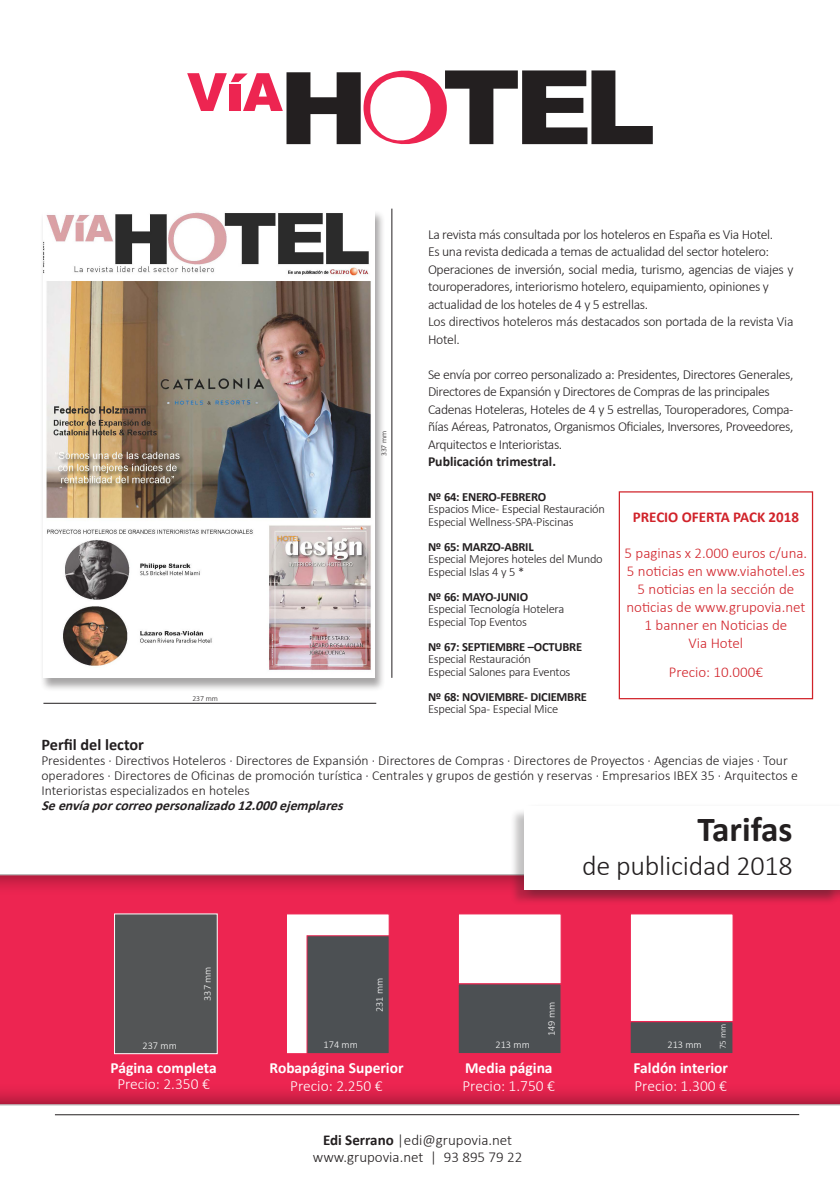
<style>
.page{position:relative;width:840px;height:1195px;background:#fff}
.page>*{position:absolute;margin:0;border:0;box-sizing:border-box;transform-origin:0 0}
.t1{font:700 35.12px "Calibri";color:#231f20}
.t2{font:300 28.12px "Calibri";letter-spacing:-.01em;color:#231f20}
.t3{font:700 16.25px "Calibri";color:#231f20}
.t4{font:700 15.5px "Calibri";color:#fff}
.t5{font:300 15.5px "Calibri";color:#fff}
.t6{font:300 15px "Calibri";color:#d1232a}
.t7{font:300 15px "Calibri";color:#231f20}
.t8{font:700 15px "Calibri";color:#d1232a}
.t9{font:300 13.75px/17.5px "Calibri";letter-spacing:-.025em;color:#231f20}
.t10{font:300 13.75px/15px "Calibri";color:#231f20}
.t11{font:italic 700 13.75px "Calibri";color:#231f20}
.t12{font:700 13.75px "Calibri";color:#231f20}
.t13{font:300 12.5px "Calibri";letter-spacing:-.02em;color:#231f20}
.t14{font:700 12.5px "Calibri";letter-spacing:-.02em;color:#231f20}
.t15{font:300 10.25px "Calibri";color:#fff}
.t16{font:300 9px "Calibri";color:#fff}
.t17{font:300 7.75px "Calibri";color:#231f20}
.s1{font-weight:700}
</style>
<div class="page">
<div style="left:0;top:872px;width:840px;height:233px;background:#231f20;opacity:.71"></div>
<div style="left:509px;top:808px;width:329px;height:97px;background:#231f20;opacity:.27"></div>
<div style="left:522px;top:803px;width:318px;height:98px;background:#231f20;opacity:.28"></div>
<div style="left:525px;top:805px;width:315px;height:84px;background:#fff"></div>
<hr style="left:43px;top:703px;width:333px;height:1px;background:#231f20">
<hr style="left:392px;top:208px;width:1px;height:469px;background:#231f20">
<svg style="left:187px;top:70px;width:466px;height:75px"></svg>
<div style="left:114px;top:913px;width:103px;height:140px;background:#535556"></div>
<div style="left:286px;top:913px;width:103px;height:140px;background:#fff;border:1px solid #ed2551"></div>
<div style="left:307px;top:935px;width:82px;height:118px;background:#4c5053"></div>
<div style="left:458px;top:913px;width:103px;height:140px;background:#fff;border:1px solid #ed2551"></div>
<div style="left:457px;top:982px;width:105px;height:72px;background:#4c5053;border:1px solid #ed2551"></div>
<div style="left:630px;top:913px;width:103px;height:140px;background:#fff;border:1px solid #ed2551"></div>
<div style="left:629px;top:1020px;width:104px;height:34px;background:#4c5053;border:1px solid #ed2551"></div>
<div style="left:40px;top:209px;width:345px;height:482px;background:#231f20;opacity:.4"></div>
<img style="left:43px;top:209px;width:332px;height:467px">
<hr style="left:55px;top:1114px;width:744px;height:1px;background:#231f20">
<div style="left:619px;top:491px;width:194px;height:208px;border:1px solid #d1232a"></div>
<p class="t17" style="left:192px;top:693px;width:27px">237 mm</p>
<p class="t17" style="left:379px;top:456px;width:27px;rotate:-90deg">337 mm</p>
<p class="t9" style="left:428px;top:225px;width:347px">La revista más consultada por los hoteleros en España es Via Hotel.</p>
<p class="t9" style="left:428px;top:242px;width:343px">Es una revista dedicada a temas de actualidad del sector hotelero:</p>
<p class="t9" style="left:428px;top:260px;width:367px">Operaciones de inversión, social media, turismo, agencias de viajes y touroperadores, interiorismo hotelero, equipamiento, opiniones y</p>
<p class="t9" style="left:428px;top:295px;width:222px">actualidad de los hoteles de 4 y 5 estrellas.</p>
<p class="t9" style="left:428px;top:312px;width:367px">Los directivos hoteleros más destacados son portada de la revista Via<br>Hotel.</p>
<p class="t9" style="left:428px;top:365px;width:367px">Se envía por correo personalizado a: Presidentes, Directores Generales,<br>Directores de Expansión y Directores de Compras de las principales</p>
<p class="t9" style="left:428px;top:400px;width:367px;text-align:justify">Cadenas Hoteleras, Hoteles de 4 y 5 estrellas, Touroperadores, Compa&shy;ñías Aéreas, Patronatos, Organismos Oficiales, Inversores, Proveedores, Arquitectos e Interioristas.</p>
<p class="t12" style="left:428px;top:452px;width:129px">Publicación trimestral.</p>
<p class="t14" style="left:428px;top:487px;width:120px">Nº 64: ENERO-FEBRERO</p>
<p class="t13" style="left:428px;top:501px;width:178px">Espacios Mice- Especial Restauración</p>
<p class="t13" style="left:428px;top:513px;width:147px">Especial Wellness-SPA-Piscinas</p>
<p class="t14" style="left:428px;top:537px;width:107px">Nº 65: MARZO-ABRIL</p>
<p class="t13" style="left:428px;top:551px;width:176px">Especial Mejores hoteles del Mundo</p>
<p class="t13" style="left:428px;top:563px;width:98px">Especial Islas 4 y 5 *</p>
<p class="t14" style="left:428px;top:587px;width:102px">Nº 66: MAYO-JUNIO</p>
<p class="t13" style="left:428px;top:601px;width:138px">Especial Tecnología Hotelera</p>
<p class="t13" style="left:428px;top:613px;width:100px">Especial Top Eventos</p>
<p class="t14" style="left:428px;top:637px;width:156px">Nº 67: SEPTIEMBRE –OCTUBRE</p>
<p class="t13" style="left:428px;top:651px;width:105px">Especial Restauración</p>
<p class="t13" style="left:428px;top:663px;width:144px">Especial Salones para Eventos</p>
<p class="t14" style="left:428px;top:687px;width:160px">Nº 68: NOVIEMBRE- DICIEMBRE</p>
<p class="t13" style="left:428px;top:701px;width:132px">Especial Spa- Especial Mice</p>
<p class="t8" style="left:633px;top:506px;width:168px">PRECIO OFERTA PACK 2018</p>
<p class="t6" style="left:624px;top:543px;width:184px">5 paginas x 2.000 euros c/una.</p>
<p class="t6" style="left:627px;top:561px;width:179px">5 noticias en www.viahotel.es</p>
<p class="t6" style="left:637px;top:579px;width:158px">5 noticias en la sección de</p>
<p class="t6" style="left:626px;top:597px;width:180px">noticias de www.grupovia.net</p>
<p class="t6" style="left:644px;top:615px;width:144px">1 banner en Noticias de</p>
<p class="t6" style="left:688px;top:633px;width:56px">Via Hotel</p>
<p class="t6" style="left:669px;top:662px;width:95px">Precio: 10.000€</p>
<p class="t3" style="left:41px;top:732px;width:104px">Perfil del lector</p>
<p class="t10" style="left:41px;top:752px;width:758px">Presidentes · Directivos Hoteleros · Directores de Expansión · Directores de Compras · Directores de Proyectos · Agencias de viajes · Tour operadores · Directores de Oficinas de promoción turística · Centrales y grupos de gestión y reservas · Empresarios IBEX 35 · Arquitectos e<br>Interioristas especializados en hoteles</p>
<p class="t11" style="left:41px;top:795px;width:308px">Seenvíaporcorreopersonalizado12.000ejemplares</p>
<p class="t15" style="left:142px;top:1038px;width:36px">237 mm</p>
<p class="t15" style="left:201px;top:1000px;width:36px;rotate:-90deg">337 mm</p>
<p class="t4" style="left:111px;top:1056px;width:107px">Página completa</p>
<p class="t5" style="left:117px;top:1074px;width:94px">Precio: 2.350 €</p>
<p class="t1" style="left:697px;top:804px;width:97px">Tarifas</p>
<p class="t2" style="left:582px;top:848px;width:212px">de publicidad 2018</p>
<p class="t15" style="left:323px;top:1038px;width:36px">174 mm</p>
<p class="t15" style="left:373px;top:1012px;width:36px;rotate:-90deg">231 mm</p>
<p class="t4" style="left:270px;top:1056px;width:135px">Robapágina Superior</p>
<p class="t5" style="left:290px;top:1076px;width:94px">Precio: 2.250 €</p>
<p class="t15" style="left:495px;top:1038px;width:36px">213 mm</p>
<p class="t15" style="left:545px;top:1035px;width:36px;rotate:-90deg">149 mm</p>
<p class="t4" style="left:465px;top:1056px;width:89px">Media página</p>
<p class="t5" style="left:462px;top:1076px;width:94px">Precio: 1.750 €</p>
<p class="t7" style="left:323px;top:1130px;width:191px"><span class="s1">Edi Serrano</span> |edi@grupovia.net</p>
<p class="t7" style="left:313px;top:1147px;width:211px">www.grupovia.net | 93 895 79 22</p>
<p class="t15" style="left:667px;top:1038px;width:36px">213 mm</p>
<p class="t16" style="left:717px;top:1049px;width:27px;rotate:-90deg">75 mm</p>
<p class="t4" style="left:633px;top:1056px;width:96px">Faldón interior</p>
<p class="t5" style="left:634px;top:1076px;width:94px">Precio: 1.300 €</p>
</div>
